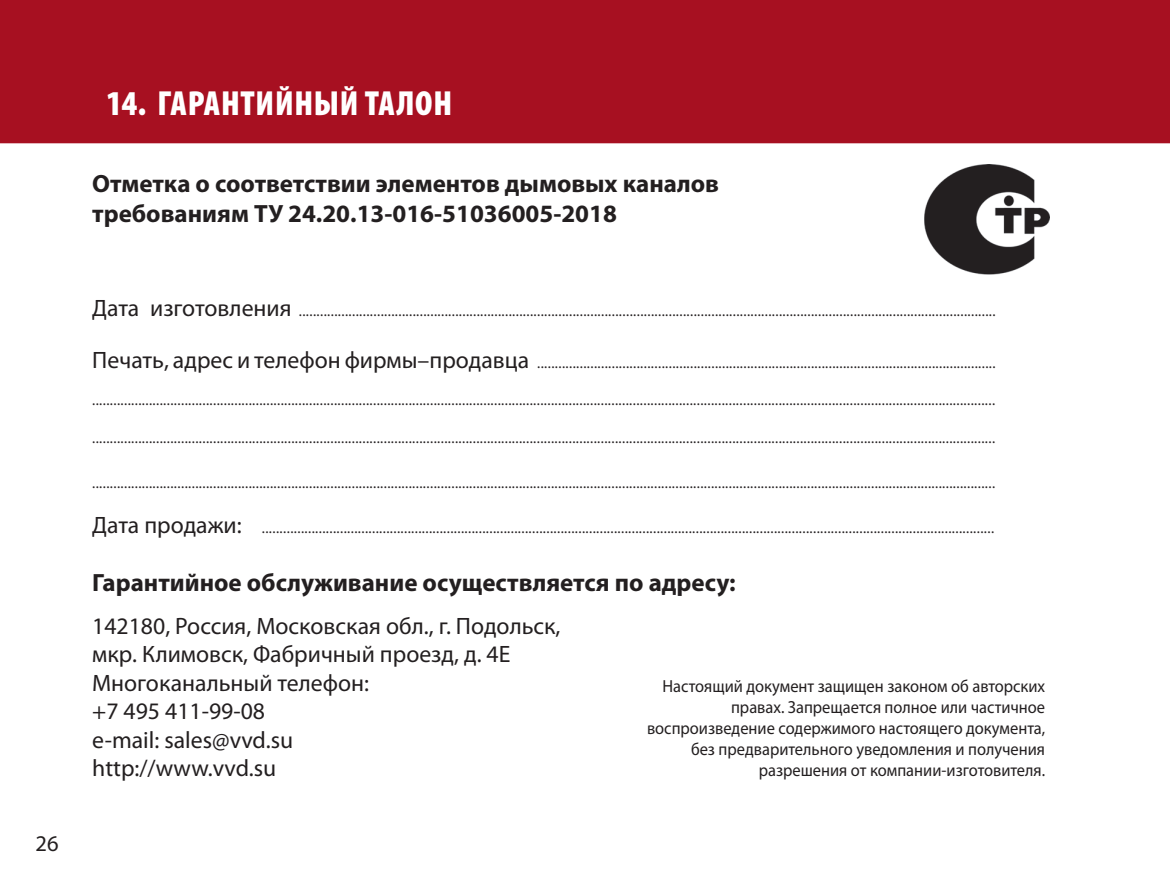
<style>
.page{position:relative;width:1170px;height:886px;background:#fff}
.page>*{position:absolute;margin:0;border:0;box-sizing:border-box;transform-origin:0 0}
.t1{font:900 condensed 35px "Myriad Pro";letter-spacing:.02em;color:#fff}
.t2{font:700 25px/30px "Myriad Pro";color:#231f20}
.t3{font:23.75px/28.5px "Myriad Pro";color:#231f20}
.t4{font:22.5px "Myriad Pro";color:#231f20}
.t5{font:17.5px/21px "Myriad Pro";color:#231f20;text-align:right;scale:.94 1}
.t6{font:15px "Myriad Pro";color:#231f20}
.s1{font-size:23.75px}
</style>
<div class="page">
<div style="left:0;top:0;width:1169px;height:143px;background:#a71021"></div>
<img style="left:924px;top:165px;width:125px;height:110px">
<h3 class="t4" style="left:35px;top:832px;width:25px">26</h3>
<h1 class="t1" style="left:106px;top:86px;width:347px">14. ГАРАНТИЙНЫЙ ТАЛОН</h1>
<h2 class="t2" style="left:92px;top:170px;width:628px">Отметка о соответствии элементов дымовых каналов требованиям ТУ 24.20.13-016-51036005-2018</h2>
<p class="t6" style="left:92px;top:303px;width:904px"><span class="s1">Дата изготовления</span> ....................................................................................................................................................................................................</p>
<p class="t6" style="left:92px;top:355px;width:904px"><span class="s1">Печать, адрес и телефон фирмы–продавца</span> .................................................................................................................................</p>
<p class="t6" style="left:92px;top:393px;width:904px">..............................................................................................................................................................................................................................................................</p>
<p class="t6" style="left:92px;top:430px;width:904px">..............................................................................................................................................................................................................................................................</p>
<p class="t6" style="left:92px;top:475px;width:904px">..............................................................................................................................................................................................................................................................</p>
<p class="t6" style="left:92px;top:520px;width:903px"><span class="s1">Дата продажи:</span> ..............................................................................................................................................................................................................</p>
<h2 class="t2" style="left:92px;top:569px;width:645px">Гарантийное обслуживание осуществляется по адресу:</h2>
<h3 class="t3" style="left:92px;top:612px;width:470px">142180, Россия, Московская обл., г. Подольск, мкр. Климовск, Фабричный проезд, д. 4Е<br>Многоканальный телефон:<br>+7 495 411-99-08<br>e-mail: sales@vvd.su<br>http://www.vvd.su</h3>
<p class="t5" style="left:647px;top:676px;width:425px">Настоящий документ защищен законом об авторских правах. Запрещается полное или частичное воспроизведение содержимого настоящего документа, без предварительного уведомления и получения разрешения от компании-изготовителя.</p>
</div>
